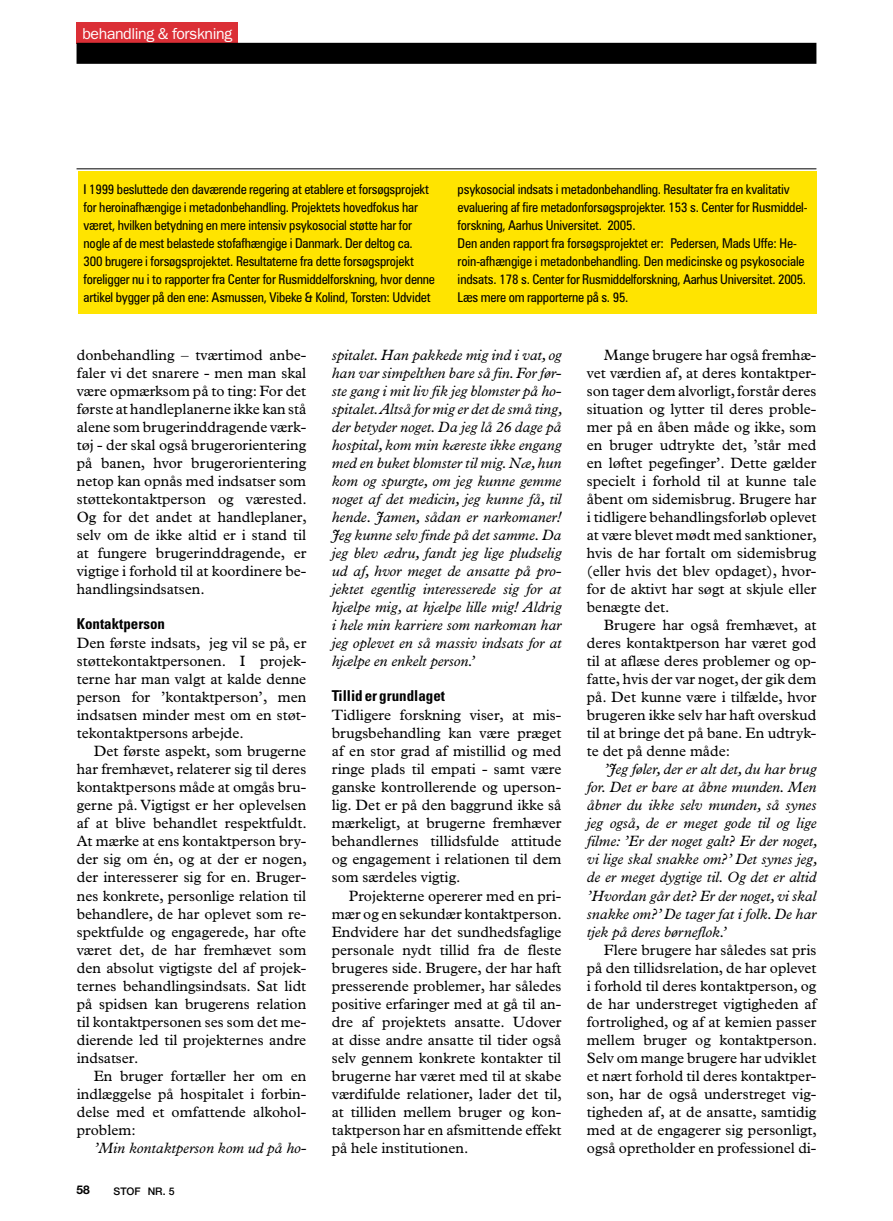
<style>
.page{position:relative;width:893px;height:1221px;background:#fff}
.page>*{position:absolute;margin:0;border:0;box-sizing:border-box;transform-origin:0 0}
.t1{font:15.9px "Franklin Gothic";letter-spacing:-.025em;color:#fff}
.t2{font:15px/18px "Plantin";color:#000;text-align:justify}
.t3{font:italic 15px/18px "Plantin";color:#000;text-align:justify}
.t4{font:700 condensed 15px "Univers";color:#000}
.t5{font:condensed 13.5px/18px "Zurich BT";letter-spacing:-.015em;color:#000}
.t6{font:700 12px "Helvetica Neue";color:#000}
.t7{font:500 10.5px "Helvetica Neue";color:#000}
</style>
<div class="page">
<div style="left:77px;top:23px;width:161px;height:21px;background:#db2f36"></div>
<div style="left:77px;top:43px;width:739px;height:21px;background:#000"></div>
<hr style="left:77px;top:168px;width:739px;height:1px;background:#000">
<div style="left:78px;top:172px;width:738px;height:142px;background:#ffe400"></div>
<p class="t1" style="left:82px;top:25px;width:151px">behandling &amp; forskning</p>
<p class="t5" style="left:84px;top:180px;width:353px">I 1999 besluttede den daværende regering at etablere et forsøgsprojekt for heroinafhængige i metadonbehandling. Projektets hovedfokus har været, hvilken betydning en mere intensiv psykosocial støtte har for nogle af de mest belastede stofafhængige i Danmark. Der deltog ca.<br>300 brugere i forsøgsprojektet. Resultaterne fra dette forsøgsprojekt foreligger nu i to rapporter fra Center for Rusmiddelforskning, hvor denne artikel bygger på den ene: Asmussen, Vibeke &amp; Kolind, Torsten: Udvidet</p>
<p class="t5" style="left:458px;top:180px;width:351px">psykosocial indsats i metadonbehandling. Resultater fra en kvalitativ evaluering af fire metadonforsøgsprojekter. 153 s. Center for Rusmiddel&shy;forskning, Aarhus Universitet. 2005.<br>Den anden rapport fra forsøgsprojektet er: Pedersen, Mads Uffe: He&shy;roin-afhængige i metadonbehandling. Den medicinske og psykosociale indsats. 178 s. Center for Rusmiddelforskning, Aarhus Universitet. 2005.<br>Læs mere om rapporterne på s. 95.</p>
<p class="t2" style="left:77px;top:346px;width:232px">donbehandling – tværtimod anbe&shy;faler vi det snarere - men man skal være opmærksom på to ting: For det første at handleplanerne ikke kan stå alene som brugerinddragende værk&shy;tøj - der skal også brugerorientering på banen, hvor brugerorientering netop kan opnås med indsatser som støttekontaktperson og værested.<br>Og for det andet at handleplaner, selv om de ikke altid er i stand til at fungere brugerinddragende, er vigtige i forhold til at koordinere be&shy;handlingsindsatsen.</p>
<p class="t4" style="left:77px;top:614px;width:90px">Kontaktperson</p>
<p class="t2" style="left:77px;top:634px;width:231px">Den første indsats, jeg vil se på, er støttekontaktpersonen. I projek&shy;terne har man valgt at kalde denne person for ’kontaktperson’, men indsatsen minder mest om en støt&shy;tekontaktpersons arbejde.</p>
<p class="t2" style="left:77px;top:742px;width:232px;text-indent:17px">Det første aspekt, som brugerne har fremhævet, relaterer sig til deres kontaktpersons måde at omgås bru&shy;gerne på. Vigtigst er her oplevelsen af at blive behandlet respektfuldt.<br>At mærke at ens kontaktperson bry&shy;der sig om én, og at der er nogen, der interesserer sig for en. Bruger&shy;nes konkrete, personlige relation til behandlere, de har oplevet som re&shy;spektfulde og engagerede, har ofte været det, de har fremhævet som den absolut vigtigste del af projek&shy;ternes behandlingsindsats. Sat lidt på spidsen kan brugerens relation til kontaktpersonen ses som det me&shy;dierende led til projekternes andre indsatser.</p>
<p class="t2" style="left:77px;top:1066px;width:231px;text-indent:17px">En bruger fortæller her om en indlæggelse på hospitalet i forbin&shy;delse med et omfattende alkohol&shy;problem:</p>
<p class="t3" style="left:94px;top:1138px;width:214px">’Min kontaktperson kom ud på ho-</p>
<p class="t6" style="left:77px;top:1182px;width:15px">58</p>
<p class="t7" style="left:114px;top:1184px;width:63px">STOF NR. 5</p>
<p class="t3" style="left:332px;top:346px;width:232px">spitalet. Han pakkede mig ind i vat, og han var simpelthen bare så fin. For før&shy;ste gang i mit liv fik jeg blomster på ho&shy;spitalet. Altså for mig er det de små ting, der betyder noget. Da jeg lå 26 dage på hospital, kom min kæreste ikke engang med en buket blomster til mig. Næ, hun kom og spurgte, om jeg kunne gemme noget af det medicin, jeg kunne få, til hende. Jamen, sådan er narkomaner!<br>Jeg kunne selv finde på det samme. Da jeg blev ædru, fandt jeg lige pludselig ud af, hvor meget de ansatte på pro&shy;jektet egentlig interesserede sig for at hjælpe mig, at hjælpe lille mig! Aldrig i hele min karriere som narkoman har jeg oplevet en så massiv indsats for at hjælpe en enkelt person.’</p>
<p class="t4" style="left:332px;top:686px;width:115px">Tillid er grundlaget</p>
<p class="t2" style="left:332px;top:706px;width:231px">Tidligere forskning viser, at mis&shy;brugsbehandling kan være præget af en stor grad af mistillid og med ringe plads til empati - samt være ganske kontrollerende og uperson&shy;lig. Det er på den baggrund ikke så mærkeligt, at brugerne fremhæver behandlernes tillidsfulde attitude og engagement i relationen til dem som særdeles vigtig.</p>
<p class="t2" style="left:332px;top:886px;width:232px;text-indent:17px">Projekterne opererer med en pri&shy;mær og en sekundær kontaktperson.<br>Endvidere har det sundhedsfaglige personale nydt tillid fra de fleste brugeres side. Brugere, der har haft presserende problemer, har således positive erfaringer med at gå til an&shy;dre af projektets ansatte. Udover at disse andre ansatte til tider også selv gennem konkrete kontakter til brugerne har været med til at skabe værdifulde relationer, lader det til, at tilliden mellem bruger og kon&shy;taktperson har en afsmittende effekt på hele institutionen.</p>
<p class="t2" style="left:587px;top:346px;width:232px;text-indent:17px">Mange brugere har også fremhæ&shy;vet værdien af, at deres kontaktper&shy;son tager dem alvorligt, forstår deres situation og lytter til deres proble&shy;mer på en åben måde og ikke, som en bruger udtrykte det, ’står med en løftet pegefinger’. Dette gælder specielt i forhold til at kunne tale åbent om sidemisbrug. Brugere har i tidligere behandlingsforløb oplevet at være blevet mødt med sanktioner, hvis de har fortalt om sidemisbrug (eller hvis det blev opdaget), hvor&shy;for de aktivt har søgt at skjule eller benægte det.</p>
<p class="t2" style="left:587px;top:616px;width:231px;text-indent:17px">Brugere har også fremhævet, at deres kontaktperson har været god til at aflæse deres problemer og op&shy;fatte, hvis der var noget, der gik dem på. Det kunne være i tilfælde, hvor brugeren ikke selv har haft overskud til at bringe det på bane. En udtryk&shy;te det på denne måde:</p>
<p class="t3" style="left:587px;top:760px;width:233px;text-indent:17px">’Jeg føler, der er alt det, du har brug for. Det er bare at åbne munden. Men åbner du ikke selv munden, så synes jeg også, de er meget gode til og lige filme: ’Er der noget galt? Er der noget, vi lige skal snakke om?’ Det synes jeg, de er meget dygtige til. Og det er altid ’Hvordan går det? Er der noget, vi skal snakke om?’ De tager fat i folk. De har tjek på deres børneflok.’</p>
<p class="t2" style="left:587px;top:940px;width:232px;text-indent:17px">Flere brugere har således sat pris på den tillidsrelation, de har oplevet i forhold til deres kontaktperson, og de har understreget vigtigheden af fortrolighed, og af at kemien passer mellem bruger og kontaktperson.<br>Selv om mange brugere har udviklet et nært forhold til deres kontaktper&shy;son, har de også understreget vig&shy;tigheden af, at de ansatte, samtidig med at de engagerer sig personligt, også opretholder en professionel di-</p>
</div>
